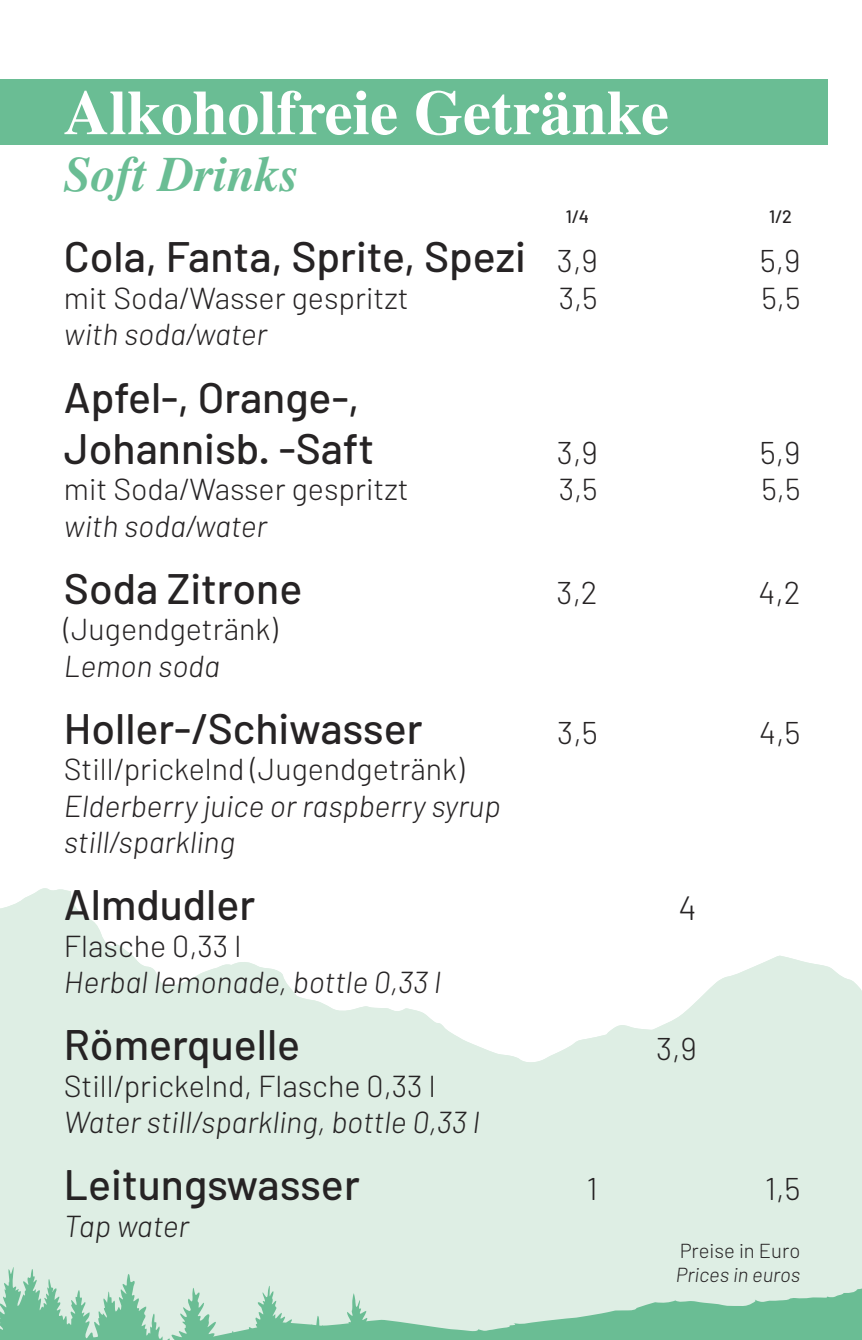
<style>
.page{position:relative;width:862px;height:1340px;background:#fff}
.page>*{position:absolute;margin:0;border:0;box-sizing:border-box;transform-origin:0 0}
.t1{font:700 63px "Times CE";color:#fff}
.t2{font:italic 700 49.5px "Times CE";color:#6abd94}
.t3{font:500 42.75px/51.3px "Barlow";color:#262324}
.t4{font:300 33.75px "Barlow";color:#262324}
.t5{font:300 31.5px "Barlow";color:#262324}
.t6{font:italic 300 30.38px/36.4px "Barlow";color:#262324}
.t7{font:300 30.38px "Barlow";color:#262324}
.t8{font:italic 300 20.25px "Barlow";color:#262324}
.t9{font:300 20.25px "Barlow";color:#262324}
.t10{font:500 18px "Barlow";color:#262324}
.s1{font-weight:300;font-size:31.5px}
</style>
<div class="page">
<svg style="left:0;top:888px;width:825px;height:374px;fill:#deeee4"></svg>
<div style="left:0;top:80px;width:827px;height:65px;background:#6abd94"></div>
<svg style="left:179px;top:966px;width:682px;height:296px;fill:#deeee4"></svg>
<svg style="left:0;top:1262px;width:861px;height:77px;fill:#deeee4"></svg>
<h1 class="t1" style="left:64px;top:75px;width:606px">Alkoholfreie Getränke</h1>
<h2 class="t2" style="left:64px;top:145px;width:237px">Soft Drinks</h2>
<p class="t10" style="left:565px;top:205px;width:25px">1/4</p>
<p class="t10" style="left:768px;top:205px;width:24px">1/2</p>
<h3 class="t3" style="left:64px;top:230px;width:535px">Cola, Fanta, Sprite, Spezi <span class="s1">3,9</span></h3>
<p class="t5" style="left:759px;top:241px;width:42px">5,9</p>
<p class="t7" style="left:64px;top:279px;width:346px">mit Soda/Wasser gespritzt</p>
<p class="t7" style="left:558px;top:279px;width:40px">3,5</p>
<p class="t7" style="left:761px;top:279px;width:40px">5,5</p>
<p class="t6" style="left:64px;top:315px;width:205px">with soda/water</p>
<h3 class="t3" style="left:64px;top:370px;width:312px">Apfel-, Orange-,<br>Johannisb. -Saft</h3>
<p class="t5" style="left:556px;top:433px;width:42px">3,9</p>
<p class="t5" style="left:759px;top:433px;width:42px">5,9</p>
<p class="t7" style="left:64px;top:470px;width:346px">mit Soda/Wasser gespritzt</p>
<p class="t7" style="left:558px;top:470px;width:40px">3,5</p>
<p class="t7" style="left:761px;top:470px;width:40px">5,5</p>
<p class="t6" style="left:64px;top:507px;width:205px">with soda/water</p>
<h3 class="t3" style="left:64px;top:562px;width:240px">Soda Zitrone</h3>
<p class="t5" style="left:556px;top:573px;width:43px">3,2</p>
<p class="t5" style="left:758px;top:573px;width:43px">4,2</p>
<p class="t7" style="left:64px;top:610px;width:215px">(Jugendgetränk)</p>
<p class="t6" style="left:64px;top:647px;width:157px">Lemon soda</p>
<h3 class="t3" style="left:64px;top:702px;width:360px">Holler-/Schiwasser</h3>
<p class="t5" style="left:557px;top:713px;width:42px">3,5</p>
<p class="t5" style="left:758px;top:713px;width:43px">4,5</p>
<p class="t7" style="left:64px;top:750px;width:402px">Still/prickelnd (Jugendgetränk)</p>
<p class="t6" style="left:64px;top:786px;width:438px">Elderberry juice or raspberry syrup still/sparkling</p>
<h3 class="t3" style="left:64px;top:878px;width:193px">Almdudler</h3>
<p class="t4" style="left:678px;top:887px;width:20px">4</p>
<p class="t7" style="left:64px;top:927px;width:179px">Flasche 0,33 l</p>
<p class="t6" style="left:64px;top:963px;width:378px">Herbal lemonade, bottle 0,33 l</p>
<h3 class="t3" style="left:64px;top:1018px;width:238px">Römerquelle</h3>
<p class="t5" style="left:655px;top:1029px;width:42px">3,9</p>
<p class="t7" style="left:64px;top:1067px;width:373px">Still/prickelnd, Flasche 0,33 l</p>
<p class="t6" style="left:64px;top:1103px;width:417px">Water still/sparkling, bottle 0,33 l</p>
<h3 class="t3" style="left:64px;top:1158px;width:297px">Leitungswasser</h3>
<p class="t5" style="left:586px;top:1169px;width:12px">1</p>
<p class="t5" style="left:764px;top:1169px;width:37px">1,5</p>
<p class="t6" style="left:64px;top:1206px;width:127px">Tap water</p>
<p class="t9" style="left:679px;top:1238px;width:122px">Preise in Euro</p>
<p class="t8" style="left:675px;top:1262px;width:126px">Prices in euros</p>
</div>
